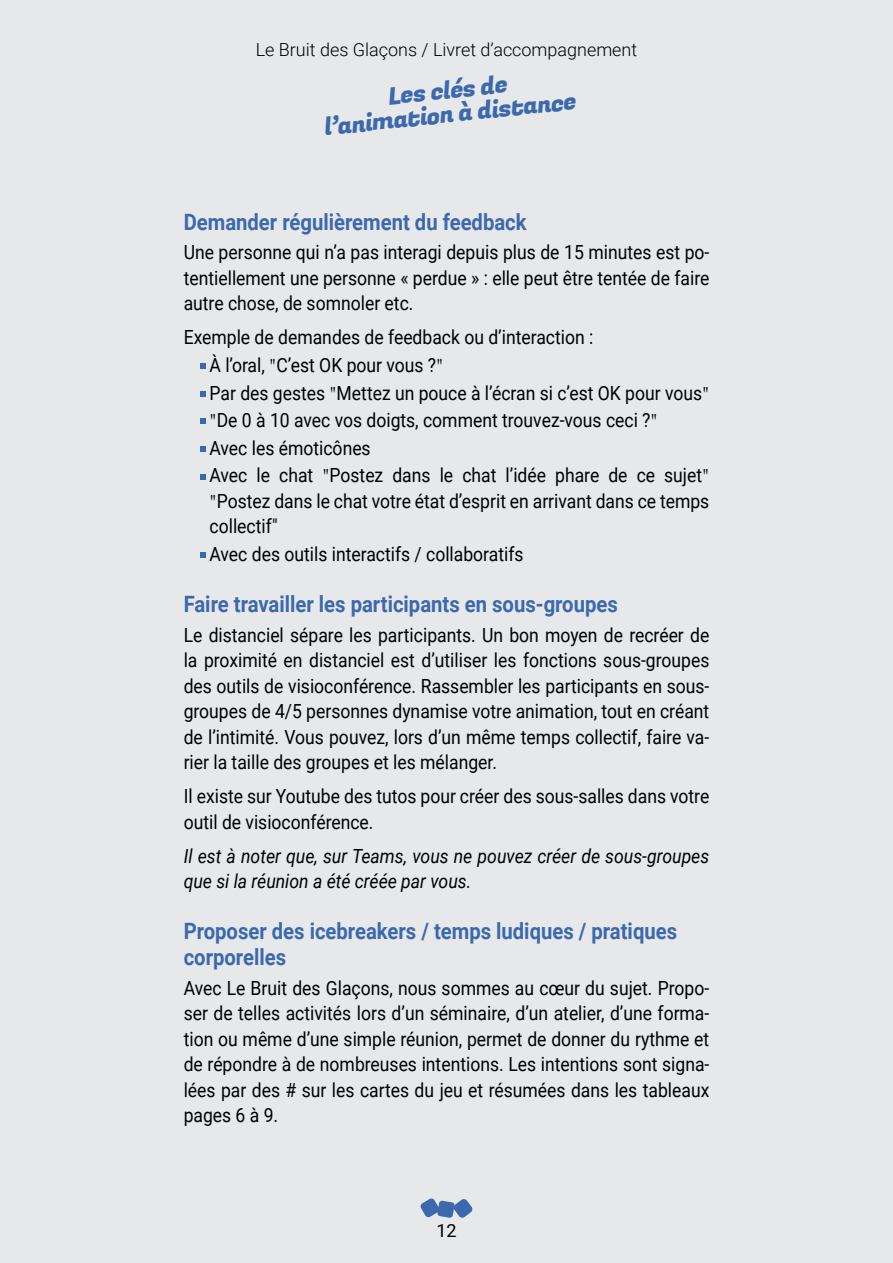
<style>
.page{position:relative;width:893px;height:1263px;background:#e6e8ea}
.page>*{position:absolute;margin:0;border:0;box-sizing:border-box;transform-origin:0 0}
.t1{font:24px/24px "Fugaz One";color:#3c68ae;text-align:center}
.t2{font:700 22.5px/25.5px "Roboto";color:#3c68ae;scale:.9 1}
.t3{font:19.5px/25.5px "Roboto";color:#000;text-align:justify;scale:.9 1}
.t4{font:italic 19.5px/25.5px "Roboto";color:#000;scale:.9 1}
.t5{font:300 18px "Roboto";color:#000}
.t6{font:18px "Roboto";color:#000}
.s1{font-family:"Times"}
</style>
<div class="page">
<svg style="left:420px;top:1198px;width:53px;height:20px"></svg>
<svg style="left:201px;top:364px;width:5px;height:5px"></svg>
<svg style="left:201px;top:391px;width:5px;height:5px"></svg>
<svg style="left:201px;top:419px;width:5px;height:5px"></svg>
<svg style="left:201px;top:446px;width:5px;height:6px"></svg>
<svg style="left:201px;top:474px;width:5px;height:5px"></svg>
<svg style="left:201px;top:553px;width:5px;height:5px"></svg>
<p class="t5" style="left:256px;top:43px;width:383px">Le Bruit des Glaçons / Livret d’accompagnement</p>
<p class="t1" style="left:321px;top:94px;width:255px;rotate:-6deg">Les clés de l’animation à distance</p>
<p class="t2" style="left:184px;top:211px;width:383px">Demander régulièrement du feedback</p>
<p class="t3" style="left:184px;top:239px;width:586px">Une personne qui n’a pas interagi depuis plus de 15 minutes est po&shy;tentiellement une personne « perdue » : elle peut être tentée de faire autre chose, de somnoler etc.</p>
<p class="t3" style="left:210px;top:323px;width:557px;line-height:27.6px;text-align:left;text-indent:-26px">Exemple de demandes de feedback ou d’interaction :<br>À l’oral, <span class="s1">"</span>C’est OK pour vous ?<span class="s1">"<br></span>Par des gestes <span class="s1">"</span>Mettez un pouce à l’écran si c’est OK pour vous<span class="s1">" "</span>De 0 à 10 avec vos doigts, comment trouvez-vous ceci ?<span class="s1">"<br></span>Avec les émoticônes<br>Avec le chat <span class="s1">"</span>Postez dans le chat l’idée phare de ce sujet<span class="s1">"</span></p>
<p class="t3" style="left:210px;top:487px;width:557px"><span class="s1">"</span>Postez dans le chat votre état d’esprit en arrivant dans ce temps collectif"</p>
<p class="t3" style="left:210px;top:541px;width:350px">Avec des outils interactifs / collaboratifs</p>
<p class="t2" style="left:184px;top:593px;width:484px">Faire travailler les participants en sous-groupes</p>
<p class="t3" style="left:184px;top:621px;width:586px">Le distanciel sépare les participants. Un bon moyen de recréer de la proximité en distanciel est d’utiliser les fonctions sous-groupes des outils de visioconférence. Rassembler les participants en sous&shy;groupes de 4/5 personnes dynamise votre animation, tout en créant de l’intimité. Vous pouvez, lors d’un même temps collectif, faire va&shy;rier la taille des groupes et les mélanger.</p>
<p class="t3" style="left:184px;top:785px;width:586px">Il existe sur Youtube des tutos pour créer des sous-salles dans votre outil de visioconférence.</p>
<p class="t4" style="left:184px;top:845px;width:585px">Il est à noter que, sur Teams, vous ne pouvez créer de sous-groupes que si la réunion a été créée par vous.</p>
<p class="t2" style="left:184px;top:920px;width:550px">Proposer des icebreakers / temps ludiques / pratiques corporelles</p>
<p class="t3" style="left:184px;top:976px;width:586px">Avec Le Bruit des Glaçons, nous sommes au cœur du sujet. Propo&shy;ser de telles activités lors d’un séminaire, d’un atelier, d’une forma&shy;tion ou même d’une simple réunion, permet de donner du rythme et de répondre à de nombreuses intentions. Les intentions sont signa&shy;lées par des # sur les cartes du jeu et résumées dans les tableaux pages 6 à 9.</p>
<p class="t6" style="left:436px;top:1223px;width:22px">12</p>
</div>
